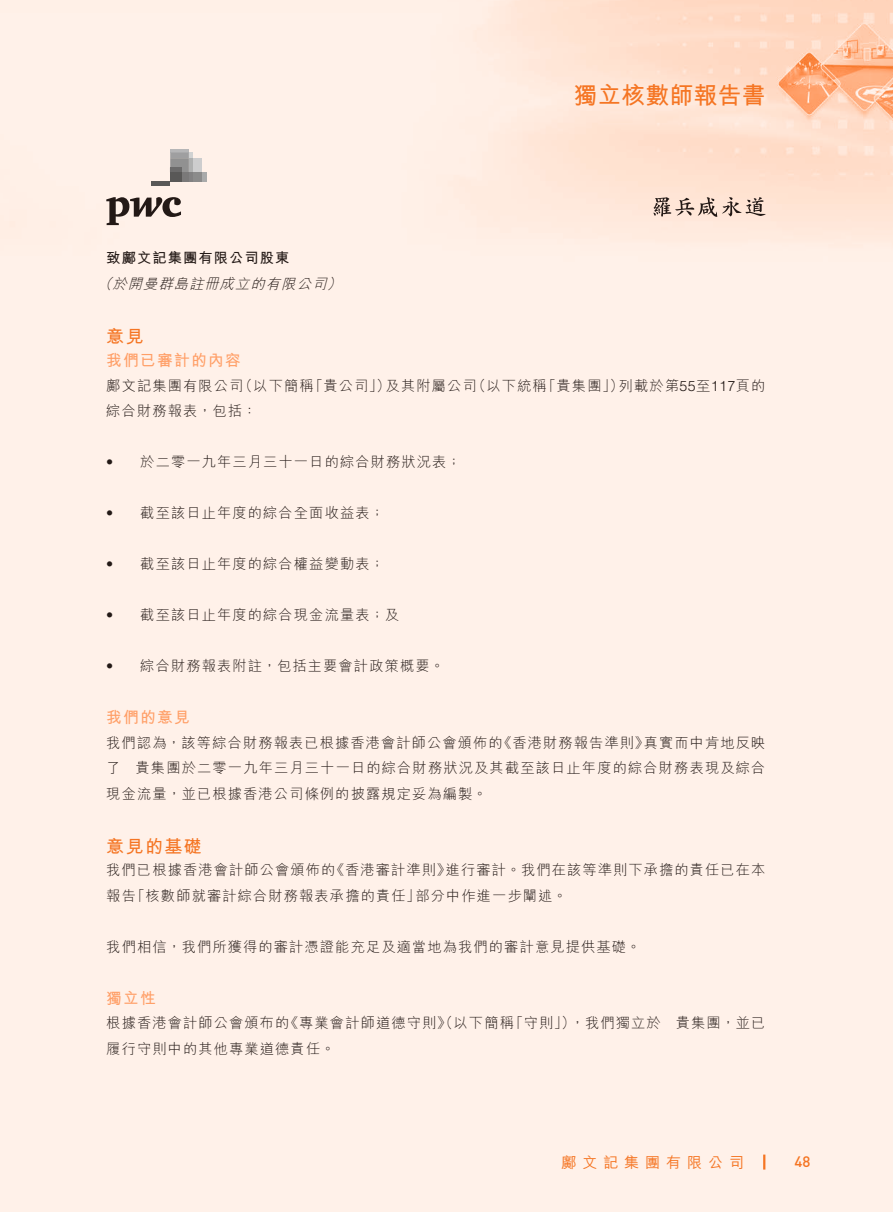
<style>
.page{position:relative;width:893px;height:1212px;background:#fff1e9}
.page>*{position:absolute;margin:0;border:0;box-sizing:border-box;transform-origin:0 0}
.t1{font:700 24px "M Hei HK";color:#f57523}
.t2{font:700 18px "M Hei HK";letter-spacing:.08em;color:#f57523}
.t3{font:700 15.75px "M Hei HK";letter-spacing:.08em;color:#ff9f67}
.t4{font:500 15px "M Hei HK";letter-spacing:.4em;color:#f57523}
.t5{font:500 15px "DIN Pro";color:#f57523}
.t6{font:300 14.25px/25.5px "M Hei HK";letter-spacing:.08em;color:#231916}
.t7{font:italic 300 14.25px "M Hei HK";color:#231916}
.t8{font:700 14.25px "M Hei HK";letter-spacing:.08em;color:#231916}
.t9{font:300 14.25px "Helvetica LT Std";color:#231916}
.s1{font-family:"Helvetica LT Std"}
</style>
<div class="page">
<img style="left:106px;top:0;width:787px;height:239px">
<svg style="left:763px;top:1154px;width:2px;height:15px"></svg>
<svg style="left:106px;top:197px;width:75px;height:28px"></svg>
<div style="left:202px;top:172px;width:5px;height:10px;background:#a9aaaa"></div>
<hr style="left:170px;top:149px;width:19px;height:3px;background:#b6b6b7">
<div style="left:193px;top:158px;width:9px;height:14px;background:#cdcdce"></div>
<div style="left:193px;top:172px;width:9px;height:10px;background:#8b8b8b"></div>
<hr style="left:189px;top:172px;width:4px;height:10px;background:#828182">
<svg style="left:170px;top:152px;width:23px;height:20px"></svg>
<div style="left:182px;top:172px;width:7px;height:10px;background:#7a7979"></div>
<hr style="left:170px;top:168px;width:12px;height:4px;background:#6b6a6a">
<div style="left:170px;top:172px;width:12px;height:10px;background:#595857"></div>
<hr style="left:152px;top:182px;width:18px;height:4px;background:#595857">
<svg style="left:653px;top:197px;width:113px;height:20px"></svg>
<h1 class="t1" style="left:573px;top:78px;width:193px">獨立核數師報告書</h1>
<p class="t8" style="left:106px;top:247px;width:185px">致鄺文記集團有限公司股東</p>
<p class="t7" style="left:98px;top:273px;width:21px">（</p>
<p class="t2" style="left:106px;top:323px;width:39px">意見</p>
<p class="t3" style="left:106px;top:349px;width:136px">我們已審計的內容</p>
<p class="t7" style="left:327px;top:273px;width:21px">(</p>
<p class="t7" style="left:112px;top:273px;width:221px">於開曼群島註冊成立的有限公司</p>
<p class="t6" style="left:106px;top:372px;width:152px">鄺文記集團有限公司綜合財務報表，包括：</p>
<p class="t6" style="left:140px;top:448px;width:322px">於二零一九年三月三十一日的綜合財務狀況表;</p>
<p class="t6" style="left:239px;top:372px;width:77px">（以下簡稱</p>
<p class="t6" style="left:309px;top:372px;width:83px">「貴公司」）</p>
<p class="t6" style="left:472px;top:372px;width:77px">（以下統稱</p>
<p class="t6" style="left:542px;top:372px;width:83px">「貴集團」）</p>
<p class="t6" style="left:386px;top:372px;width:93px">及其附屬公司</p>
<p class="t6" style="left:619px;top:372px;width:148px">列載於第<span class="s1">55</span>至<span class="s1">117</span>頁的</p>
<p class="t9" style="left:106px;top:453px;width:9px">•</p>
<p class="t9" style="left:106px;top:504px;width:9px">•</p>
<p class="t6" style="left:140px;top:499px;width:245px">截至該日止年度的綜合全面收益表;</p>
<p class="t9" style="left:106px;top:555px;width:9px">•</p>
<p class="t6" style="left:140px;top:550px;width:245px">截至該日止年度的綜合權益變動表;</p>
<p class="t9" style="left:106px;top:606px;width:9px">•</p>
<p class="t6" style="left:140px;top:601px;width:260px">截至該日止年度的綜合現金流量表；及</p>
<p class="t9" style="left:106px;top:657px;width:9px">•</p>
<p class="t6" style="left:140px;top:652px;width:305px">綜合財務報表附註，包括主要會計政策概要。</p>
<p class="t3" style="left:106px;top:706px;width:85px">我們的意見</p>
<p class="t6" style="left:106px;top:729px;width:661px">我們認為，該等綜合財務報表已根據香港會計師公會頒佈的<br>了　貴集團於二零一九年三月三十一日的綜合財務狀況及其截至該日止年度的綜合財務表現及綜合現金流量，並已根據香港公司條例的披露規定妥為編製。</p>
<p class="t2" style="left:106px;top:833px;width:97px">意見的基礎</p>
<p class="t6" style="left:446px;top:856px;width:321px">進行審計。我們在該等準則下承擔的責任已在本</p>
<p class="t6" style="left:498px;top:729px;width:152px">《香港財務報告準則》</p>
<p class="t6" style="left:644px;top:729px;width:123px">真實而中肯地反映</p>
<p class="t6" style="left:106px;top:856px;width:231px">我們已根據香港會計師公會頒佈的</p>
<p class="t6" style="left:330px;top:856px;width:122px">《香港審計準則》</p>
<p class="t6" style="left:131px;top:882px;width:291px">「核數師就審計綜合財務報表承擔的責任」</p>
<p class="t6" style="left:106px;top:882px;width:31px">報告</p>
<p class="t6" style="left:106px;top:933px;width:536px">我們相信，我們所獲得的審計憑證能充足及適當地為我們的審計意見提供基礎。</p>
<p class="t3" style="left:106px;top:987px;width:51px">獨立性</p>
<p class="t6" style="left:570px;top:1009px;width:197px">，我們獨立於　貴集團，並已</p>
<p class="t6" style="left:415px;top:882px;width:153px">部分中作進一步闡述。</p>
<p class="t6" style="left:106px;top:1009px;width:230px">根據香港會計師公會頒布的<br>履行守則中的其他專業道德責任。</p>
<p class="t6" style="left:285px;top:1009px;width:231px">《專業會計師道德守則》（以下簡稱</p>
<p class="t6" style="left:509px;top:1009px;width:68px">「守則」）</p>
<p class="t4" style="left:561px;top:1151px;width:184px">鄺文記集團有限公司</p>
<p class="t5" style="left:794px;top:1152px;width:17px">48</p>
</div>
